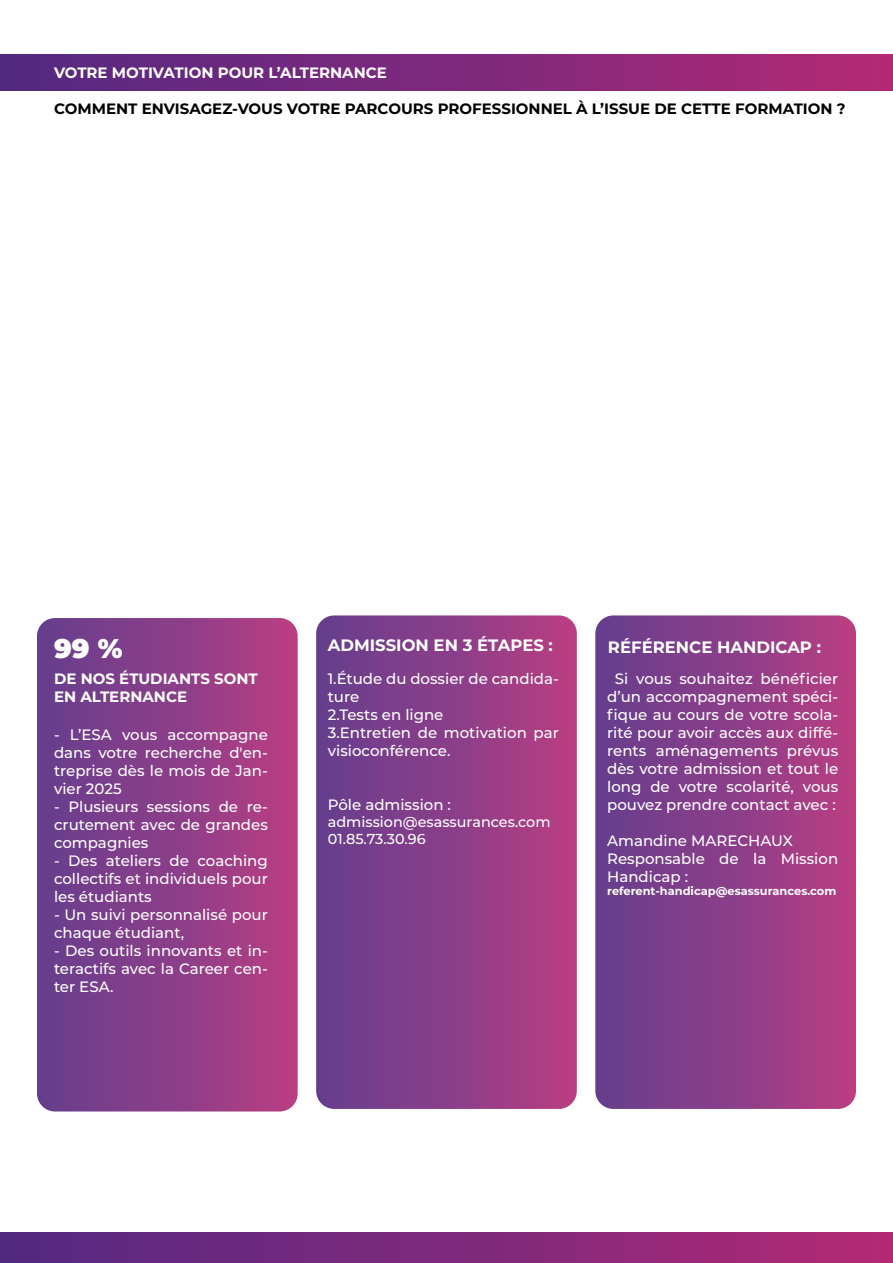
<style>
.page{position:relative;width:893px;height:1263px;background:#fff}
.page>*{position:absolute;margin:0;border:0;box-sizing:border-box;transform-origin:0 0}
.t1{font:900 27px "Montserrat";color:#fff}
.t2{font:700 16.5px "Montserrat";color:#fff}
.t3{font:500 15px/18px "Montserrat";color:#fff;text-align:justify}
.t4{font:700 15px "Montserrat";color:#000}
.t5{font:700 15px/18px "Montserrat";color:#fff}
.t6{font:500 14.4px/17.2px "Montserrat";color:#fff}
.t7{font:700 11.4px "Montserrat";color:#fff}
</style>
<div class="page">
<div style="left:0;top:54px;width:893px;height:37px;background:linear-gradient(to right,#512982,#b02975)"></div>
<div style="left:316px;top:615px;width:261px;height:494px;background:linear-gradient(to right,#623e8e,#b73e83);border-radius:18px"></div>
<div style="left:595px;top:615px;width:261px;height:494px;background:linear-gradient(to right,#623e8e,#b73e83);border-radius:18px"></div>
<div style="left:37px;top:618px;width:261px;height:493px;background:linear-gradient(to right,#623e8e,#b73e83);border-radius:18px"></div>
<div style="left:0;top:1232px;width:893px;height:31px;background:linear-gradient(to right,#512982,#b02975)"></div>
<p class="t5" style="left:54px;top:63px;width:334px">VOTRE MOTIVATION POUR L’ALTERNANCE</p>
<p class="t4" style="left:54px;top:98px;width:793px">COMMENT ENVISAGEZ-VOUS VOTRE PARCOURS PROFESSIONNEL À L’ISSUE DE CETTE FORMATION ?</p>
<h1 class="t1" style="left:54px;top:628px;width:70px">99 %</h1>
<p class="t5" style="left:54px;top:669px;width:205px">DE NOS ÉTUDIANTS SONT<br>EN ALTERNANCE</p>
<p class="t3" style="left:54px;top:725px;width:215px">- L’ESA vous accompagne dans votre recherche d'en&shy;treprise dès le mois de Jan&shy;vier 2025</p>
<p class="t3" style="left:54px;top:797px;width:215px">- Plusieurs sessions de re&shy;crutement avec de grandes compagnies</p>
<p class="t3" style="left:54px;top:851px;width:215px">- Des ateliers de coaching collectifs et individuels pour les étudiants</p>
<p class="t3" style="left:54px;top:905px;width:215px">- Un suivi personnalisé pour chaque étudiant,</p>
<p class="t3" style="left:54px;top:941px;width:215px">- Des outils innovants et in&shy;teractifs avec la Career cen&shy;ter ESA.</p>
<p class="t2" style="left:328px;top:633px;width:227px">ADMISSION EN 3 ÉTAPES :</p>
<p class="t2" style="left:608px;top:635px;width:215px">RÉFÉRENCE HANDICAP :</p>
<p class="t3" style="left:607px;top:669px;width:233px;text-align:center">Si vous souhaitez bénéficier d’un accompagnement spéci&shy;fique au cours de votre scola&shy;rité pour avoir accès aux diffé&shy;rents aménagements prévus dès votre admission et tout le long de votre scolarité, vous pouvez prendre contact avec :</p>
<p class="t3" style="left:607px;top:831px;width:233px;text-align:left">Amandine MARECHAUX<br>Responsable de la Mission<br>Handicap :</p>
<p class="t7" style="left:607px;top:883px;width:231px">referent-handicap@esassurances.com</p>
<p class="t3" style="left:328px;top:669px;width:233px;text-align:left">1.Étude du dossier de candida&shy;ture<br>2.Tests en ligne<br>3.Entretien de motivation par visioconférence.</p>
<p class="t3" style="left:328px;top:795px;width:125px">Pôle admission :</p>
<p class="t6" style="left:328px;top:813px;width:224px">admission@esassurances.com<br>01.85.73.30.96</p>
</div>
